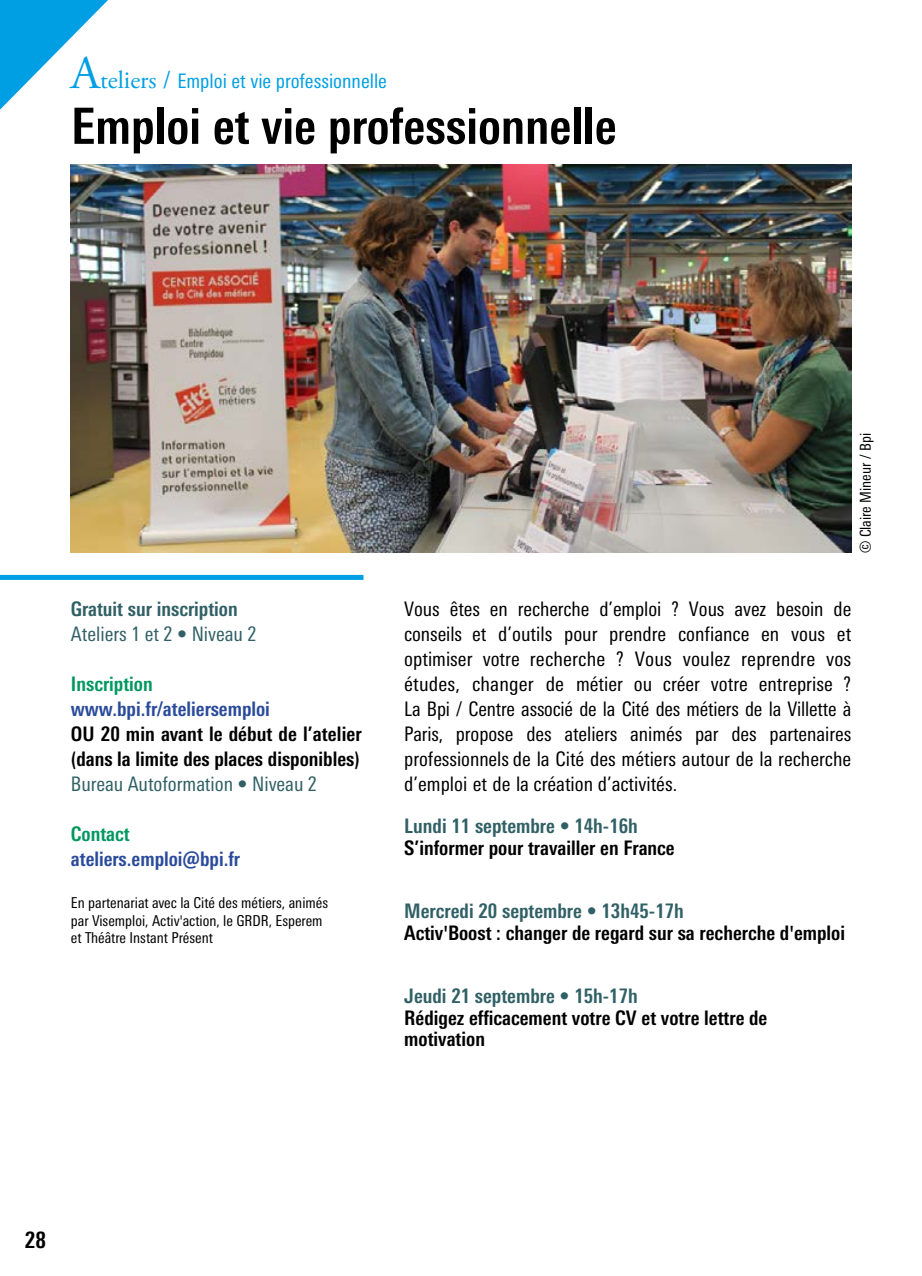
<style>
.page{position:relative;width:922px;height:1276px;background:#fff}
.page>*{position:absolute;margin:0;border:0;box-sizing:border-box;transform-origin:0 0}
.t1{font:700 condensed 50px "Univers Next Pro";color:#000}
.t2{font:700 condensed 22.5px "Univers Next Pro";color:#000}
.t3{font:condensed 20px/25px "Univers Next Pro";color:#000;text-align:justify}
.t4{font:700 condensed 20px/25px "Univers Next Pro";color:#000}
.t5{font:700 condensed 20px "Univers Next Pro";color:#306065}
.t6{font:condensed 20px "Univers Next Pro";color:#306065}
.t7{font:700 condensed 20px "Univers Next Pro";color:#2a4b9b}
.t8{font:condensed 20px "Univers Next Pro";color:#009fe3}
.t9{font:700 condensed 20px "Univers Next Pro";color:#00975f}
.t10{font:condensed 15px/17.5px "Univers Next Pro";color:#000}
.s1{font-family:"Adobe Garamond Pro";font-stretch:normal;font-size:47px}
.s2{font-family:"Adobe Garamond Pro";font-stretch:normal;font-size:25px}
</style>
<div class="page">
<img style="left:71px;top:164px;width:779px;height:389px">
<svg style="left:0;top:0;width:108px;height:110px"></svg>
<div style="left:0;top:575px;width:363px;height:5px;background:#009fe3"></div>
<p class="t8" style="left:71px;top:70px;width:317px"><span class="s1">A</span><span class="s2">teliers /</span> Emploi et vie professionnelle</p>
<h1 class="t1" style="left:71px;top:96px;width:547px">Emploi et vie professionnelle</h1>
<p class="t5" style="left:71px;top:597px;width:168px">Gratuit sur inscription</p>
<p class="t6" style="left:71px;top:622px;width:187px">Ateliers 1 et 2 • Niveau 2</p>
<p class="t9" style="left:71px;top:672px;width:83px">Inscription</p>
<p class="t7" style="left:71px;top:697px;width:200px">www.bpi.fr/ateliersemploi</p>
<p class="t4" style="left:71px;top:721px;width:292px">OU 20 min avant le début de l’atelier (dans la limite des places disponibles)</p>
<p class="t6" style="left:71px;top:772px;width:247px">Bureau Autoformation • Niveau 2</p>
<p class="t9" style="left:71px;top:822px;width:60px">Contact</p>
<p class="t7" style="left:71px;top:847px;width:171px">ateliers.emploi@bpi.fr</p>
<p class="t10" style="left:71px;top:894px;width:259px">En partenariat avec la Cité des métiers, animés par Visemploi, Activ'action, le GRDR, Esperem et Théâtre Instant Présent</p>
<p class="t10" style="left:856px;top:553px;width:121px;rotate:-90deg">© Claire Mineur / Bpi</p>
<p class="t3" style="left:404px;top:596px;width:448px">Vous êtes en recherche d’emploi ? Vous avez besoin de conseils et d’outils pour prendre confiance en vous et optimiser votre recherche ? Vous voulez reprendre vos études, changer de métier ou créer votre entreprise ?<br>La Bpi / Centre associé de la Cité des métiers de la Villette à Paris, propose des ateliers animés par des partenaires professionnels de la Cité des métiers autour de la recherche d’emploi et de la création d’activités.</p>
<p class="t5" style="left:404px;top:814px;width:235px">Lundi 11 septembre • 14h-16h</p>
<p class="t4" style="left:404px;top:835px;width:272px">S’informer pour travailler en France</p>
<p class="t5" style="left:404px;top:899px;width:281px">Mercredi 20 septembre • 13h45-17h</p>
<p class="t4" style="left:404px;top:920px;width:442px">Activ'Boost : changer de regard sur sa recherche d'emploi</p>
<p class="t5" style="left:404px;top:984px;width:235px">Jeudi 21 septembre • 15h-17h</p>
<p class="t4" style="left:404px;top:1006px;width:364px;line-height:21.2px">Rédigez efficacement votre CV et votre lettre de motivation</p>
<p class="t2" style="left:25px;top:1226px;width:23px">28</p>
</div>
